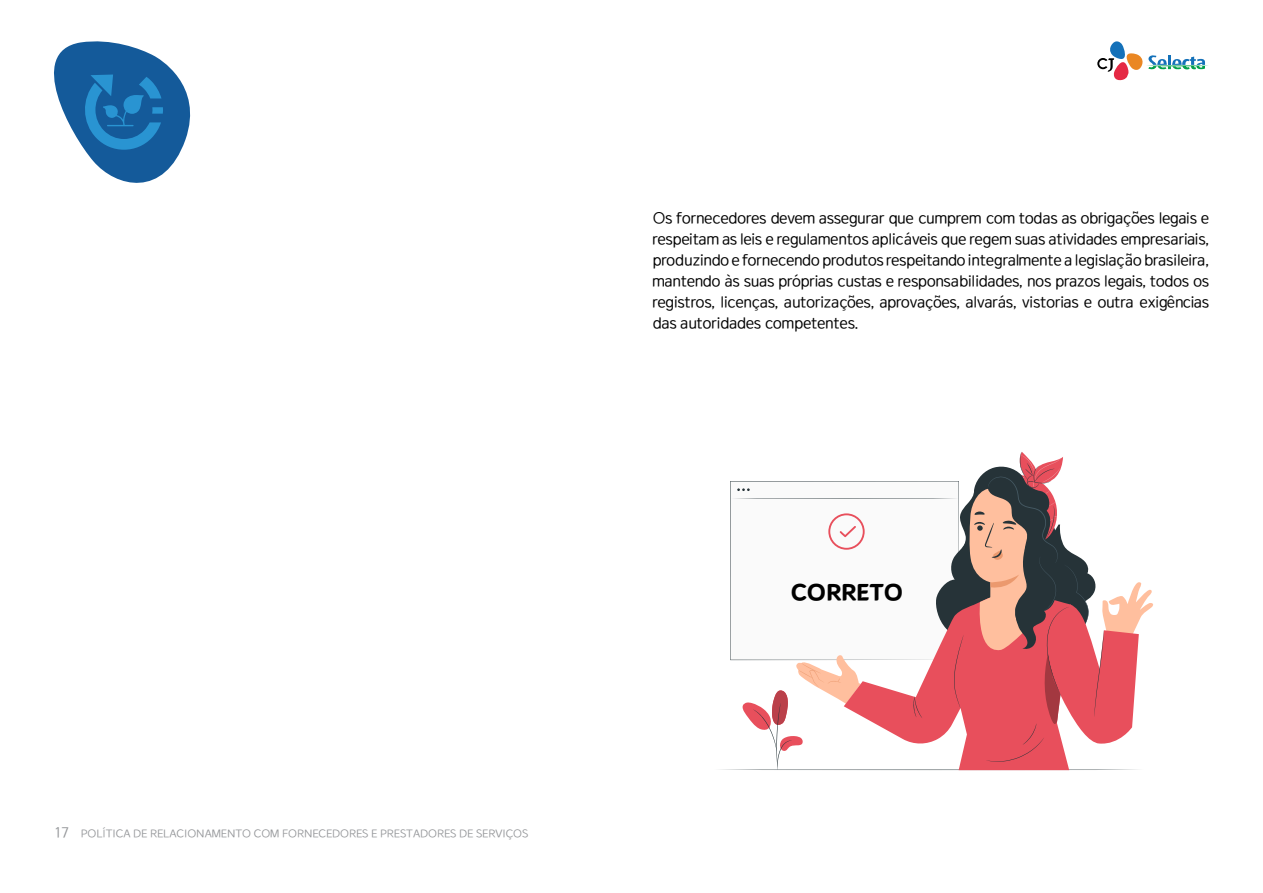
<style>
.page{position:relative;width:1263px;height:893px;background:#fff}
.page>*{position:absolute;margin:0;border:0;box-sizing:border-box;transform-origin:0 0}
.t1{font:24.9px "CJONLYONENE Wtitle OTF Bold";color:#000}
.t2{font:15px/21px "CJONLYONENE Wbody OTF Regular";color:#000;text-align:justify}
.t3{font:10.5px "CJONLYONENE Wbody OTF Regular";color:#939598}
.s1{font-size:13.5px}
</style>
<div class="page">
<svg style="left:54px;top:41px;width:137px;height:142px"></svg>
<svg style="left:1097px;top:41px;width:111px;height:40px"></svg>
<svg style="left:720px;top:452px;width:433px;height:319px"></svg>
<p class="t3" style="left:54px;top:826px;width:476px"><span class="s1">17</span> POLÍTICA DE RELACIONAMENTO COM FORNECEDORES E PRESTADORES DE SERVIÇOS</p>
<p class="t2" style="left:653px;top:207px;width:558px">Os fornecedores devem assegurar que cumprem com todas as obrigações legais e respeitam as leis e regulamentos aplicáveis que regem suas atividades empresariais, produzindo e fornecendo produtos respeitando integralmente a legislação brasileira, mantendo às suas próprias custas e responsabilidades, nos prazos legais, todos os registros, licenças, autorizações, aprovações, alvarás, vistorias e outra exigências das autoridades competentes.</p>
<h1 class="t1" style="left:791px;top:576px;width:114px">CORRETO</h1>
</div>
